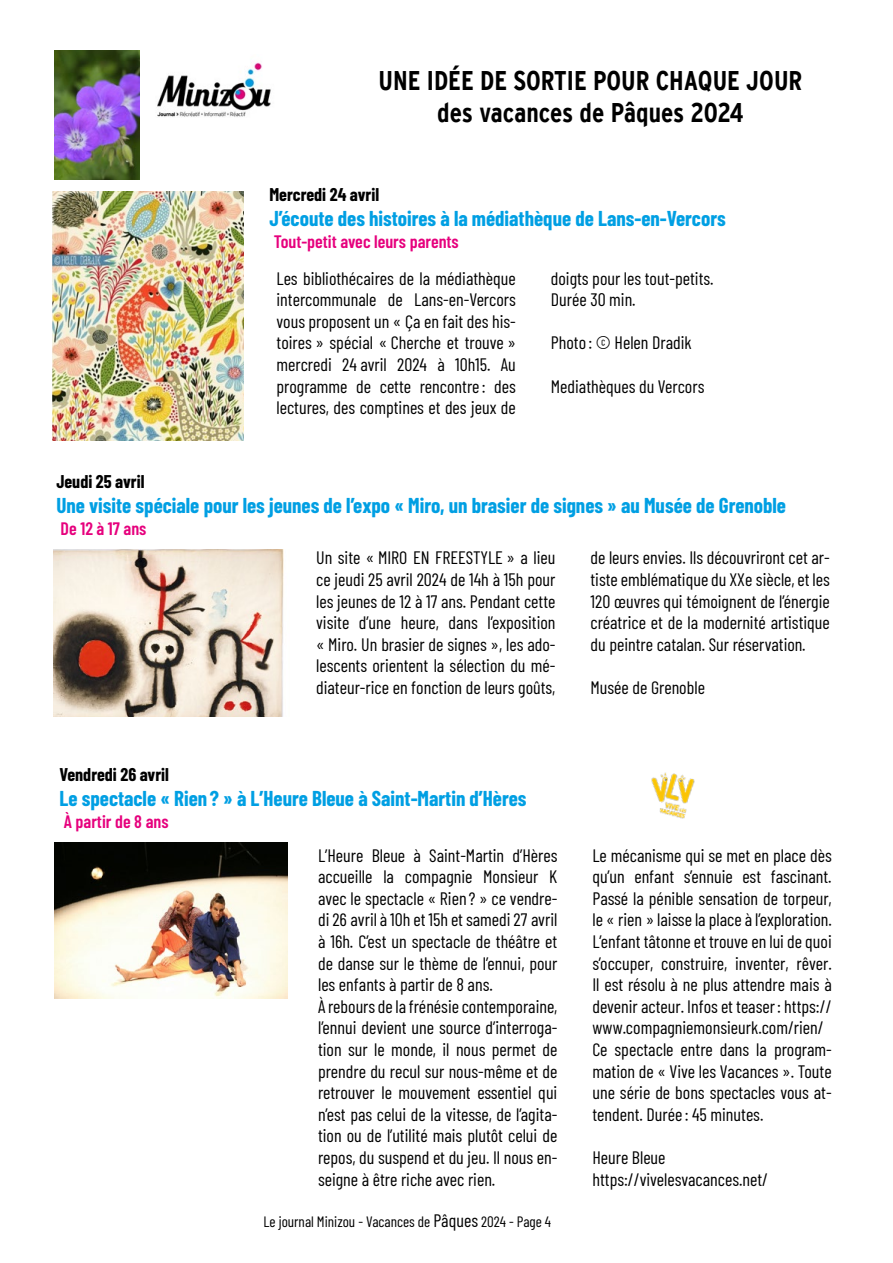
<style>
.page{position:relative;width:893px;height:1263px;background:#fff}
.page>*{position:absolute;margin:0;border:0;box-sizing:border-box;transform-origin:0 0}
.t1{font:700 condensed 27px "Interstate";color:#000}
.UneidéeparjourTitreB{font:700 21px "Barlow Condensed";color:#009fe3}
.UneidéeparjourTexte{font:18px/21.6px "Barlow Condensed";color:#000;text-align:justify}
.UneidéeparjourTexte-2{font:600 18px "Barlow Condensed";color:#e6007d}
.UneidéeparjourDate{font:700 18px "Barlow Condensed";color:#000}
.UneidéeparjourTexte-3{font:15px "Barlow Condensed";color:#000}
.s1{font-size:18px}
</style>
<div class="page">
<img style="left:54px;top:842px;width:234px;height:156px">
<img style="left:53px;top:549px;width:231px;height:168px">
<img style="left:53px;top:192px;width:191px;height:249px">
<img style="left:651px;top:772px;width:44px;height:47px">
<img style="left:157px;top:62px;width:114px;height:55px">
<img style="left:54px;top:51px;width:85px;height:129px">
<p class="t1" style="left:378px;top:65px;width:425px">UNE IDÉE DE SORTIE POUR CHAQUE JOUR</p>
<p class="t1" style="left:437px;top:97px;width:308px">des vacances de Pâques 2024</p>
<p class="UneidéeparjourDate" style="left:269px;top:182px;width:111px">Mercredi 24 avril</p>
<p class="UneidéeparjourTitreB" style="left:269px;top:204px;width:458px">J’écoute des histoires à la médiathèque de Lans-en-Vercors</p>
<p class="UneidéeparjourTexte-2" style="left:274px;top:228px;width:187px">Tout-petit avec leurs parents</p>
<p class="UneidéeparjourTexte" style="left:277px;top:266px;width:241px">Les bibliothécaires de la médiathèque intercommunale de Lans-en-Vercors vous proposent un « Ça en fait des his&shy;toires » spécial « Cherche et trouve » mercredi 24 avril 2024 à 10h15. Au programme de cette rencontre : des lectures, des comptines et des jeux de</p>
<p class="UneidéeparjourTexte" style="left:551px;top:266px;width:164px">doigts pour les tout-petits.</p>
<p class="UneidéeparjourTexte" style="left:551px;top:288px;width:86px">Durée 30 min.</p>
<p class="UneidéeparjourTexte" style="left:551px;top:331px;width:142px">Photo : © Helen Dradik</p>
<p class="UneidéeparjourTexte" style="left:551px;top:374px;width:155px">Mediathèques du Vercors</p>
<p class="UneidéeparjourDate" style="left:56px;top:468px;width:90px">Jeudi 25 avril</p>
<p class="UneidéeparjourTitreB" style="left:56px;top:490px;width:731px">Une visite spéciale pour les jeunes de l’expo « Miro, un brasier de signes » au Musée de Grenoble</p>
<p class="UneidéeparjourTexte-2" style="left:61px;top:515px;width:87px">De 12 à 17 ans</p>
<p class="UneidéeparjourTexte" style="left:316px;top:546px;width:241px">Un site « MIRO EN FREESTYLE » a lieu ce jeudi 25 avril 2024 de 14h à 15h pour les jeunes de 12 à 17 ans. Pendant cette visite d’une heure, dans l’exposition « Miro. Un brasier de signes », les ado&shy;lescents orientent la sélection du mé&shy;diateur-rice en fonction de leurs goûts,</p>
<p class="UneidéeparjourTexte" style="left:590px;top:546px;width:241px">de leurs envies. Ils découvriront cet ar&shy;tiste emblématique du XXe siècle, et les 120 œuvres qui témoignent de l’énergie créatrice et de la modernité artistique du peintre catalan. Sur réservation.</p>
<p class="UneidéeparjourTexte" style="left:590px;top:675px;width:116px">Musée de Grenoble</p>
<p class="UneidéeparjourDate" style="left:60px;top:761px;width:111px">Vendredi 26 avril</p>
<p class="UneidéeparjourTitreB" style="left:60px;top:783px;width:469px">Le spectacle « Rien ? » à L’Heure Bleue à Saint-Martin d’Hères</p>
<p class="UneidéeparjourTexte-2" style="left:64px;top:808px;width:106px">À partir de 8 ans</p>
<p class="UneidéeparjourTexte" style="left:318px;top:843px;width:241px">L’Heure Bleue à Saint-Martin d’Hères accueille la compagnie Monsieur K avec le spectacle « Rien ? » ce vendre&shy;di 26 avril à 10h et 15h et samedi 27 avril à 16h. C’est un spectacle de théâtre et de danse sur le thème de l’ennui, pour les enfants à partir de 8 ans.</p>
<p class="UneidéeparjourTexte" style="left:318px;top:994px;width:241px">À rebours de la frénésie contemporaine, l’ennui devient une source d’interroga&shy;tion sur le monde, il nous permet de prendre du recul sur nous-même et de retrouver le mouvement essentiel qui n’est pas celui de la vitesse, de l’agita&shy;tion ou de l’utilité mais plutôt celui de repos, du suspend et du jeu. Il nous en&shy;seigne à être riche avec rien.</p>
<p class="UneidéeparjourTexte-3" style="left:264px;top:1211px;width:289px">Le journal Minizou - Vacances de <span class="s1">Pâques</span> 2024 - Page 4</p>
<p class="UneidéeparjourTexte" style="left:592px;top:843px;width:241px">Le mécanisme qui se met en place dès qu’un enfant s’ennuie est fascinant.<br>Passé la pénible sensation de torpeur, le « rien » laisse la place à l’exploration.<br>L’enfant tâtonne et trouve en lui de quoi s’occuper, construire, inventer, rêver.<br>Il est résolu à ne plus attendre mais à devenir acteur. Infos et teaser: https:// www.compagniemonsieurk.com/rien/</p>
<p class="UneidéeparjourTexte" style="left:592px;top:1037px;width:241px">Ce spectacle entre dans la program&shy;mation de « Vive les Vacances ». Toute une série de bons spectacles vous at&shy;tendent. Durée : 45 minutes.</p>
<p class="UneidéeparjourTexte" style="left:592px;top:1145px;width:75px">Heure Bleue</p>
<p class="UneidéeparjourTexte" style="left:592px;top:1167px;width:177px">https://vivelesvacances.net/</p>
</div>
